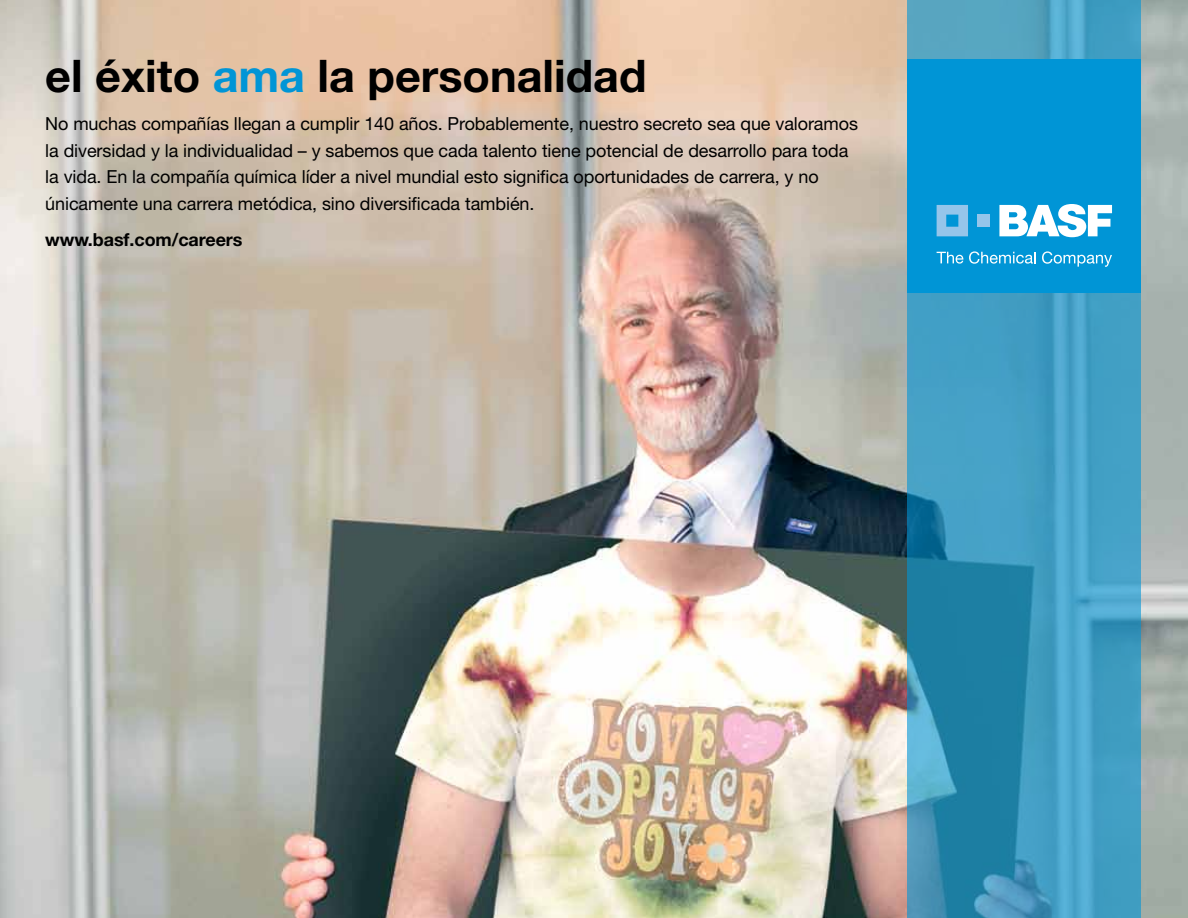
<style>
.page{position:relative;width:1188px;height:918px;background:#fff}
.page>*{position:absolute;margin:0;border:0;box-sizing:border-box;transform-origin:0 0}
.t1{font:700 45px "Helvetica Neue";color:#000}
.t2{font:18px/26.5px "Helvetica Neue";letter-spacing:-.005em;color:#000}
.t3{font:700 18px "Helvetica Neue";letter-spacing:-.005em;color:#000}
.s1{color:#0095d6}
</style>
<div class="page">
<img style="left:0;top:0;width:1188px;height:918px">
<svg style="left:907px;top:0;width:234px;height:918px;background:#3d99be"></svg>
<div style="left:907px;top:59px;width:234px;height:234px;background:#0095d6"></div>
<svg style="left:937px;top:252px;width:26px;height:12px"></svg>
<svg style="left:969px;top:251px;width:67px;height:13px"></svg>
<svg style="left:1042px;top:251px;width:70px;height:16px"></svg>
<svg style="left:999px;top:204px;width:113px;height:33px"></svg>
<svg style="left:937px;top:205px;width:31px;height:31px"></svg>
<div style="left:978px;top:215px;width:12px;height:12px;background:#95c5ea"></div>
<h1 class="t1" style="left:45px;top:48px;width:603px">el éxito <span class="s1">ama</span> la personalidad</h1>
<p class="t2" style="left:45px;top:110px;width:814px">No muchas compañías llegan a cumplir 140 años. Probablemente, nuestro secreto sea que valoramos la diversidad y la individualidad – y sabemos que cada talento tiene potencial de desarrollo para toda la vida. En la compañía química líder a nivel mundial esto significa oportunidades de carrera, y no únicamente una carrera metódica, sino diversificada también.</p>
<p class="t3" style="left:45px;top:228px;width:199px">www.basf.com/careers</p>
</div>
